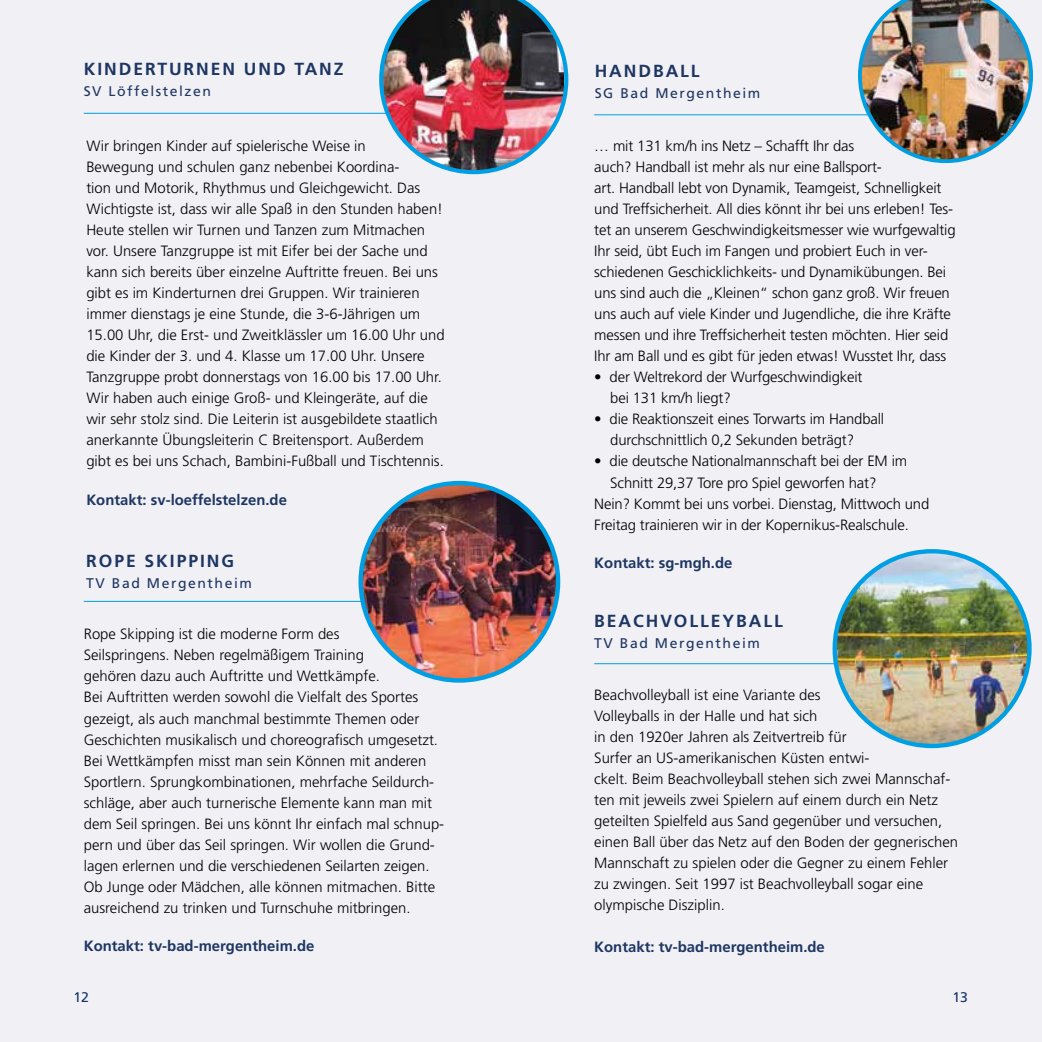
<style>
.page{position:relative;width:1042px;height:1042px;background:#f0f0f5}
.page>*{position:absolute;margin:0;border:0;box-sizing:border-box;transform-origin:0 0}
.t1{font:700 17.5px "Frutiger LT Std";letter-spacing:.11em;color:#1e3662}
.t2{font:300 14.88px/21px "Frutiger LT Std";color:#000}
.t3{font:700 14.88px "Frutiger LT Std";color:#1e3662}
.t4{font:14px "Frutiger LT Std";letter-spacing:.11em;color:#1e3662}
.t5{font:14px "Frutiger LT Std";color:#143467}
</style>
<div class="page">
<hr style="left:594px;top:663px;width:330px;height:1px;background:#009fe3">
<hr style="left:594px;top:114px;width:330px;height:1px;background:#009fe3">
<img style="left:858px;top:0;width:175px;height:163px">
<img style="left:835px;top:551px;width:194px;height:195px;border-radius:97px">
<div style="left:832px;top:549px;width:199px;height:199px;border:4px solid #009fe3;border-radius:50%"></div>
<hr style="left:84px;top:601px;width:330px;height:1px;background:#009fe3">
<hr style="left:84px;top:113px;width:330px;height:1px;background:#009fe3">
<img style="left:379px;top:0;width:189px;height:174px">
<img style="left:363px;top:485px;width:195px;height:195px">
<div style="left:358px;top:481px;width:202px;height:201px;border:4px solid #009fe3;border-radius:50%"></div>
<p class="t1" style="left:84px;top:59px;width:261px">KINDERTURNEN UND TANZ</p>
<p class="t4" style="left:84px;top:83px;width:129px">SV Löffelstelzen</p>
<p class="t2" style="left:86px;top:136px;width:360px">Wir bringen Kinder auf spielerische Weise in<br>Bewegung und schulen ganz nebenbei Koordina-<br>tion und Motorik, Rhythmus und Gleichgewicht. Das Wichtigste ist, dass wir alle Spaß in den Stunden haben!<br>Heute stellen wir Turnen und Tanzen zum Mitmachen vor. Unsere Tanzgruppe ist mit Eifer bei der Sache und kann sich bereits über einzelne Auftritte freuen. Bei uns gibt es im Kinderturnen drei Gruppen. Wir trainieren immer dienstags je eine Stunde, die 3-6-Jährigen um 15.00 Uhr, die Erst- und Zweitklässler um 16.00 Uhr und die Kinder der 3. und 4. Klasse um 17.00 Uhr. Unsere Tanzgruppe probt donnerstags von 16.00 bis 17.00 Uhr.<br>Wir haben auch einige Groß- und Kleingeräte, auf die wir sehr stolz sind. Die Leiterin ist ausgebildete staatlich anerkannte Übungsleiterin C Breitensport. Außerdem gibt es bei uns Schach, Bambini-Fußball und Tischtennis.</p>
<p class="t3" style="left:86px;top:491px;width:202px">Kontakt: sv-loeffelstelzen.de</p>
<p class="t1" style="left:86px;top:550px;width:149px">ROPE SKIPPING</p>
<p class="t4" style="left:86px;top:574px;width:167px">TV Bad Mergentheim</p>
<p class="t2" style="left:84px;top:624px;width:362px">Rope Skipping ist die moderne Form des<br>Seilspringens. Neben regelmäßigem Training<br>gehören dazu auch Auftritte und Wettkämpfe.<br>Bei Auftritten werden sowohl die Vielfalt des Sportes gezeigt, als auch manchmal bestimmte Themen oder Geschichten musikalisch und choreografisch umgesetzt.<br>Bei Wettkämpfen misst man sein Können mit anderen Sportlern. Sprungkombinationen, mehrfache Seildurch&shy;schläge, aber auch turnerische Elemente kann man mit dem Seil springen. Bei uns könnt Ihr einfach mal schnup&shy;pern und über das Seil springen. Wir wollen die Grund&shy;lagen erlernen und die verschiedenen Seilarten zeigen.<br>Ob Junge oder Mädchen, alle können mitmachen. Bitte ausreichend zu trinken und Turnschuhe mitbringen.</p>
<p class="t3" style="left:84px;top:937px;width:232px">Kontakt: tv-bad-mergentheim.de</p>
<p class="t1" style="left:595px;top:61px;width:106px">HANDBALL</p>
<p class="t4" style="left:595px;top:85px;width:167px">SG Bad Mergentheim</p>
<p class="t2" style="left:594px;top:136px;width:363px">… mit 131 km/h ins Netz – Schafft Ihr das<br>auch? Handball ist mehr als nur eine Ballsport-<br>art. Handball lebt von Dynamik, Teamgeist, Schnelligkeit und Treffsicherheit. All dies könnt ihr bei uns erleben! Tes&shy;tet an unserem Geschwindigkeitsmesser wie wurfgewaltig Ihr seid, übt Euch im Fangen und probiert Euch in ver&shy;schiedenen Geschicklichkeits- und Dynamikübungen. Bei uns sind auch die „Kleinen“ schon ganz groß. Wir freuen uns auch auf viele Kinder und Jugendliche, die ihre Kräfte messen und ihre Treffsicherheit testen möchten. Hier seid Ihr am Ball und es gibt für jeden etwas! Wusstet Ihr, dass</p>
<p class="t2" style="left:610px;top:367px;width:254px;text-indent:-16px">• der Weltrekord der Wurfgeschwindigkeit bei 131 km/h liegt?</p>
<p class="t2" style="left:610px;top:409px;width:275px;text-indent:-16px">• die Reaktionszeit eines Torwarts im Handball durchschnittlich 0,2 Sekunden beträgt?</p>
<p class="t2" style="left:594px;top:451px;width:314px">• die deutsche Nationalmannschaft bei der EM im</p>
<p class="t2" style="left:610px;top:472px;width:268px">Schnitt 29,37 Tore pro Spiel geworfen hat?</p>
<p class="t2" style="left:594px;top:493px;width:336px">Nein? Kommt bei uns vorbei. Dienstag, Mittwoch und</p>
<p class="t2" style="left:594px;top:514px;width:316px">Freitag trainieren wir in der Kopernikus-Realschule.</p>
<p class="t3" style="left:594px;top:554px;width:140px">Kontakt: sg-mgh.de</p>
<p class="t1" style="left:594px;top:611px;width:190px">BEACHVOLLEYBALL</p>
<p class="t4" style="left:594px;top:635px;width:167px">TV Bad Mergentheim</p>
<p class="t2" style="left:594px;top:685px;width:365px">Beachvolleyball ist eine Variante des<br>Volleyballs in der Halle und hat sich<br>in den 1920er Jahren als Zeitvertreib für<br>Surfer an US-amerikanischen Küsten entwi-<br>ckelt. Beim Beachvolleyball stehen sich zwei Mannschaf&shy;ten mit jeweils zwei Spielern auf einem durch ein Netz geteilten Spielfeld aus Sand gegenüber und versuchen, einen Ball über das Netz auf den Boden der gegnerischen Mannschaft zu spielen oder die Gegner zu einem Fehler zu zwingen. Seit 1997 ist Beachvolleyball sogar eine olympische Disziplin.</p>
<p class="t3" style="left:594px;top:938px;width:232px">Kontakt: tv-bad-mergentheim.de</p>
<p class="t5" style="left:73px;top:989px;width:17px">12</p>
<p class="t5" style="left:952px;top:989px;width:17px">13</p>
</div>
